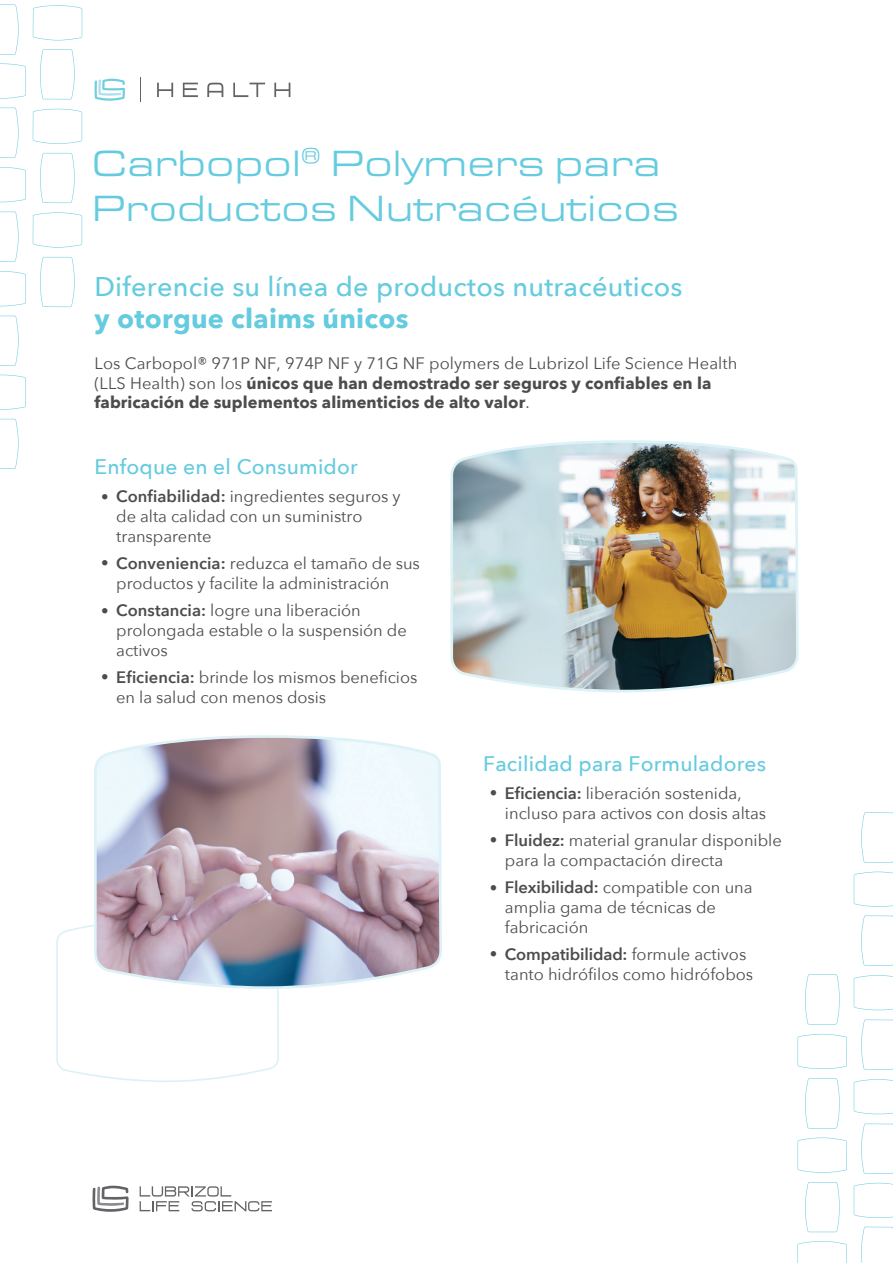
<style>
.page{position:relative;width:893px;height:1263px;background:#fff}
.page>*{position:absolute;margin:0;border:0;box-sizing:border-box;transform-origin:0 0}
.t1{font:37.8px/45.5px "Eurostile Ext";letter-spacing:.005em;color:#65cbdf}
.t2{font:500 27px "Avenir Next";letter-spacing:.01em;color:#65cbdf}
.t3{font:700 27px "Avenir Next";letter-spacing:.01em;color:#65cbdf}
.t4{font:500 21px "Avenir Next";letter-spacing:.01em;color:#65cbdf}
.t5{font:16.5px/19.8px "Avenir Next";letter-spacing:-.005em;color:#4b4c4d}
.t6{font:700 16.5px/19.8px "Avenir Next";letter-spacing:.005em;color:#4b4c4d}
.t7{font:700 15px "Avenir Next";color:#4b4c4d}
.s1{font-weight:400}
.s2{font-weight:600}
</style>
<div class="page">
<svg style="left:798px;top:1137px;width:49px;height:36px"></svg>
<svg style="left:805px;top:1182px;width:35px;height:50px"></svg>
<svg style="left:798px;top:1034px;width:49px;height:35px"></svg>
<svg style="left:805px;top:1078px;width:35px;height:50px"></svg>
<svg style="left:805px;top:974px;width:35px;height:50px"></svg>
<svg style="left:854px;top:1079px;width:39px;height:35px"></svg>
<svg style="left:861px;top:1123px;width:32px;height:51px"></svg>
<svg style="left:854px;top:975px;width:39px;height:35px"></svg>
<svg style="left:861px;top:1019px;width:32px;height:51px"></svg>
<svg style="left:854px;top:1183px;width:39px;height:35px"></svg>
<svg style="left:797px;top:1241px;width:50px;height:22px"></svg>
<svg style="left:861px;top:1227px;width:32px;height:36px"></svg>
<svg style="left:861px;top:812px;width:32px;height:51px"></svg>
<svg style="left:854px;top:872px;width:39px;height:35px"></svg>
<svg style="left:861px;top:915px;width:32px;height:51px"></svg>
<svg style="left:33px;top:109px;width:49px;height:35px"></svg>
<svg style="left:40px;top:49px;width:35px;height:50px"></svg>
<svg style="left:33px;top:212px;width:49px;height:36px"></svg>
<svg style="left:40px;top:153px;width:35px;height:50px"></svg>
<svg style="left:40px;top:257px;width:35px;height:50px"></svg>
<svg style="left:0;top:167px;width:26px;height:35px"></svg>
<svg style="left:0;top:108px;width:19px;height:50px"></svg>
<svg style="left:0;top:271px;width:26px;height:35px"></svg>
<svg style="left:0;top:212px;width:19px;height:50px"></svg>
<svg style="left:0;top:63px;width:26px;height:36px"></svg>
<svg style="left:33px;top:5px;width:49px;height:35px"></svg>
<svg style="left:0;top:4px;width:19px;height:51px"></svg>
<svg style="left:0;top:419px;width:19px;height:50px"></svg>
<svg style="left:0;top:375px;width:26px;height:35px"></svg>
<svg style="left:0;top:316px;width:19px;height:50px"></svg>
<svg style="left:93px;top:1186px;width:36px;height:26px"></svg>
<svg style="left:140px;top:1186px;width:132px;height:25px"></svg>
<svg style="left:157px;top:83px;width:16px;height:14px"></svg>
<svg style="left:274px;top:83px;width:16px;height:14px"></svg>
<svg style="left:233px;top:83px;width:32px;height:14px"></svg>
<svg style="left:207px;top:83px;width:16px;height:14px"></svg>
<svg style="left:183px;top:83px;width:15px;height:14px"></svg>
<svg style="left:94px;top:79px;width:31px;height:22px"></svg>
<svg style="left:140px;top:77px;width:1px;height:25px"></svg>
<img style="left:450px;top:440px;width:349px;height:253px">
<svg style="left:56px;top:925px;width:223px;height:157px"></svg>
<svg style="left:93px;top:735px;width:349px;height:255px;background:#bcb2bd"></svg>
<h1 class="t1" style="left:92px;top:138px;width:589px">Carbopol<sup>®</sup> Polymers para<br>Productos Nutracéuticos</h1>
<h2 class="t2" style="left:94px;top:264px;width:590px">Diferencie su línea de productos nutracéuticos</h2>
<h2 class="t3" style="left:94px;top:295px;width:315px">y otorgue claims únicos</h2>
<p class="t6" style="left:94px;top:353px;width:644px"><span class="s1">Los Carbopol® 971P NF, 974P NF y 71G NF polymers de Lubrizol Life Science Health (LLS Health) son los</span> únicos que han demostrado ser seguros y confiables en la fabricación de suplementos alimenticios de alto valor<span class="s1">.</span></p>
<p class="t4" style="left:94px;top:449px;width:265px">Enfoque en el Consumidor</p>
<p class="t7" style="left:101px;top:484px;width:9px">•</p>
<p class="t5" style="left:116px;top:486px;width:286px"><span class="s2">Confiabilidad:</span> ingredientes seguros y de alta calidad con un suministro transparente</p>
<p class="t5" style="left:116px;top:553px;width:305px"><span class="s2">Conveniencia:</span> reduzca el tamaño de sus productos y facilite la administración</p>
<p class="t5" style="left:116px;top:600px;width:292px"><span class="s2">Constancia:</span> logre una liberación prolongada estable o la suspensión de activos</p>
<p class="t5" style="left:116px;top:667px;width:303px"><span class="s2">Eficiencia:</span> brinde los mismos beneficios en la salud con menos dosis</p>
<p class="t7" style="left:101px;top:550px;width:9px">•</p>
<p class="t7" style="left:101px;top:598px;width:9px">•</p>
<p class="t7" style="left:101px;top:663px;width:9px">•</p>
<p class="t4" style="left:483px;top:745px;width:284px">Facilidad para Formuladores</p>
<p class="t7" style="left:490px;top:780px;width:9px">•</p>
<p class="t5" style="left:505px;top:782px;width:263px"><span class="s2">Eficiencia:</span> liberación sostenida, incluso para activos con dosis altas</p>
<p class="t5" style="left:505px;top:829px;width:278px"><span class="s2">Fluidez:</span> material granular disponible para la compactación directa</p>
<p class="t5" style="left:505px;top:877px;width:249px"><span class="s2">Flexibilidad:</span> compatible con una amplia gama de técnicas de fabricación</p>
<p class="t5" style="left:505px;top:943px;width:250px"><span class="s2">Compatibilidad:</span> formule activos tanto hidrófilos como hidrófobos</p>
<p class="t7" style="left:490px;top:827px;width:9px">•</p>
<p class="t7" style="left:490px;top:875px;width:9px">•</p>
<p class="t7" style="left:490px;top:941px;width:9px">•</p>
</div>
